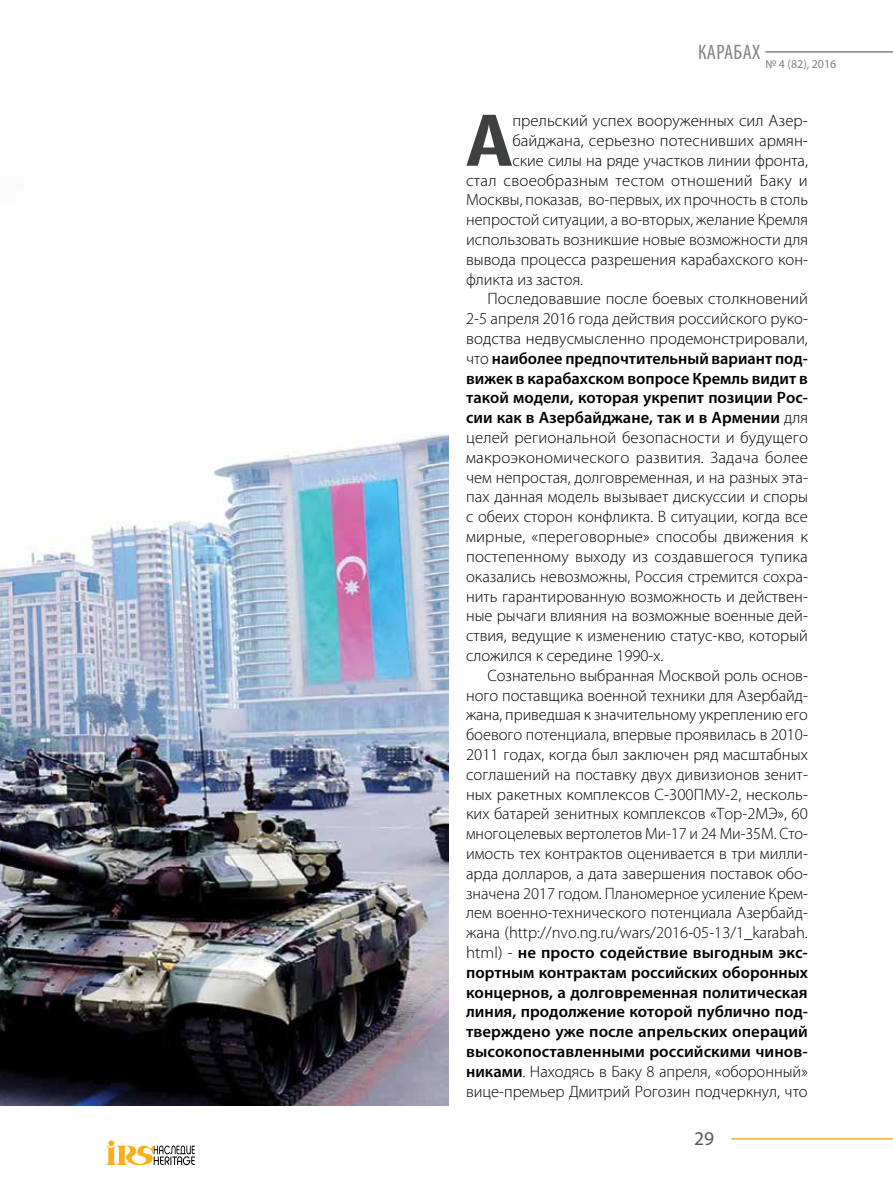
<style>
.page{position:relative;width:893px;height:1191px;background:#fff}
.page>*{position:absolute;margin:0;border:0;box-sizing:border-box;transform-origin:0 0}
.t1{font:700 74.1px "Dax Pro";color:#3f4140}
.t2{font:condensed 21px "Myriad Pro";letter-spacing:.02em;color:#808285}
.t3{font:19.5px "Myriad Pro";color:#58595b}
.t4{font:300 16.5px "Myriad Pro";color:#000}
.t5{font:600 16.5px "Myriad Pro";color:#000}
.t6{font:12px "Myriad Pro";color:#808285}
.s1{font-weight:300}
.s2{font-weight:600}
</style>
<div class="page">
<svg style="left:106px;top:1140px;width:89px;height:25px"></svg>
<hr style="left:765px;top:51px;width:128px;height:2px;background:#808285">
<hr style="left:731px;top:1138px;width:162px;height:1px;background:#fbaf34">
<img style="left:0;top:434px;width:448px;height:672px">
<p class="t2" style="left:698px;top:39px;width:64px">КАРАБАХ</p>
<p class="t6" style="left:765px;top:56px;width:73px">№ 4 (82), 2016</p>
<h1 class="t1" style="left:466px;top:92px;width:48px">А</h1>
<p class="t4" style="left:512px;top:112px;width:297px">прельский успех вооруженных сил Азер-</p>
<p class="t4" style="left:512px;top:131px;width:297px">байджана, серьезно потеснивших армян-</p>
<p class="t4" style="left:512px;top:151px;width:297px">ские силы на ряде участков линии фронта,</p>
<p class="t4" style="left:466px;top:171px;width:343px">стал своеобразным тестом отношений Баку и</p>
<p class="t4" style="left:466px;top:191px;width:343px">Москвы, показав, во-первых, их прочность в столь</p>
<p class="t4" style="left:466px;top:211px;width:343px">непростой ситуации, а во-вторых, желание Кремля</p>
<p class="t4" style="left:466px;top:230px;width:343px">использовать возникшие новые возможности для</p>
<p class="t4" style="left:466px;top:250px;width:343px">вывода процесса разрешения карабахского кон-</p>
<p class="t4" style="left:466px;top:270px;width:119px">фликта из застоя.</p>
<p class="t4" style="left:487px;top:290px;width:322px">Последовавшие после боевых столкновений</p>
<p class="t4" style="left:466px;top:310px;width:343px">2-5 апреля 2016 года действия российского руко-</p>
<p class="t4" style="left:466px;top:329px;width:343px">водства недвусмысленно продемонстрировали,</p>
<p class="t5" style="left:466px;top:348px;width:343px"><span class="s1">что</span> наиболее предпочтительный вариант под-</p>
<p class="t5" style="left:466px;top:367px;width:343px">вижек в карабахском вопросе Кремль видит в</p>
<p class="t5" style="left:466px;top:387px;width:343px">такой модели, которая укрепит позиции Рос-</p>
<p class="t5" style="left:466px;top:407px;width:343px">сии как в Азербайджане, так и в Армении <span class="s1">для</span></p>
<p class="t4" style="left:466px;top:428px;width:343px">целей региональной безопасности и будущего</p>
<p class="t4" style="left:466px;top:448px;width:343px">макроэкономического развития. Задача более</p>
<p class="t4" style="left:466px;top:468px;width:343px">чем непростая, долговременная, и на разных эта-</p>
<p class="t4" style="left:466px;top:488px;width:343px">пах данная модель вызывает дискуссии и споры</p>
<p class="t4" style="left:466px;top:508px;width:343px">с обеих сторон конфликта. В ситуации, когда все</p>
<p class="t4" style="left:466px;top:527px;width:343px">мирные, «переговорные» способы движения к</p>
<p class="t4" style="left:466px;top:547px;width:343px">постепенному выходу из создавшегося тупика</p>
<p class="t4" style="left:466px;top:567px;width:343px">оказались невозможны, Россия стремится сохра-</p>
<p class="t4" style="left:466px;top:587px;width:343px">нить гарантированную возможность и действен-</p>
<p class="t4" style="left:466px;top:607px;width:343px">ные рычаги влияния на возможные военные дей-</p>
<p class="t4" style="left:466px;top:626px;width:343px">ствия, ведущие к изменению статус-кво, который</p>
<p class="t4" style="left:466px;top:646px;width:199px">сложился к середине 1990-х.</p>
<p class="t4" style="left:487px;top:666px;width:322px">Сознательно выбранная Москвой роль основ-</p>
<p class="t4" style="left:466px;top:686px;width:343px">ного поставщика военной техники для Азербайд-</p>
<p class="t4" style="left:466px;top:706px;width:343px">жана, приведшая к значительному укреплению его</p>
<p class="t4" style="left:466px;top:725px;width:343px">боевого потенциала, впервые проявилась в 2010-</p>
<p class="t4" style="left:466px;top:745px;width:343px">2011 годах, когда был заключен ряд масштабных</p>
<p class="t4" style="left:466px;top:765px;width:343px">соглашений на поставку двух дивизионов зенит-</p>
<p class="t4" style="left:466px;top:785px;width:343px">ных ракетных комплексов С-300ПМУ-2, несколь-</p>
<p class="t4" style="left:466px;top:805px;width:343px">ких батарей зенитных комплексов «Тор-2МЭ», 60</p>
<p class="t4" style="left:466px;top:824px;width:343px">многоцелевых вертолетов Ми-17 и 24 Ми-35М. Сто-</p>
<p class="t4" style="left:466px;top:844px;width:343px">имость тех контрактов оценивается в три милли-</p>
<p class="t4" style="left:466px;top:864px;width:343px">арда долларов, а дата завершения поставок обо-</p>
<p class="t4" style="left:466px;top:884px;width:343px">значена 2017 годом. Планомерное усиление Крем-</p>
<p class="t4" style="left:466px;top:904px;width:343px">лем военно-технического потенциала Азербайд-</p>
<p class="t4" style="left:466px;top:923px;width:343px">жана (http://nvo.ng.ru/wars/2016-05-13/1_karabah.</p>
<p class="t5" style="left:466px;top:942px;width:343px"><span class="s1">html) -</span> не просто содействие выгодным экс-</p>
<p class="t5" style="left:466px;top:961px;width:343px">портным контрактам российских оборонных</p>
<p class="t5" style="left:466px;top:981px;width:343px">концернов, а долговременная политическая</p>
<p class="t5" style="left:466px;top:1001px;width:343px">линия, продолжение которой публично под-</p>
<p class="t5" style="left:466px;top:1021px;width:343px">тверждено уже после апрельских операций</p>
<p class="t5" style="left:466px;top:1041px;width:343px">высокопоставленными российскими чинов-</p>
<p class="t4" style="left:466px;top:1062px;width:343px"><span class="s2">никами</span>. Находясь в Баку 8 апреля, «оборонный»</p>
<p class="t4" style="left:466px;top:1082px;width:343px">вице-премьер Дмитрий Рогозин подчеркнул, что</p>
<p class="t3" style="left:694px;top:1126px;width:22px">29</p>
</div>
